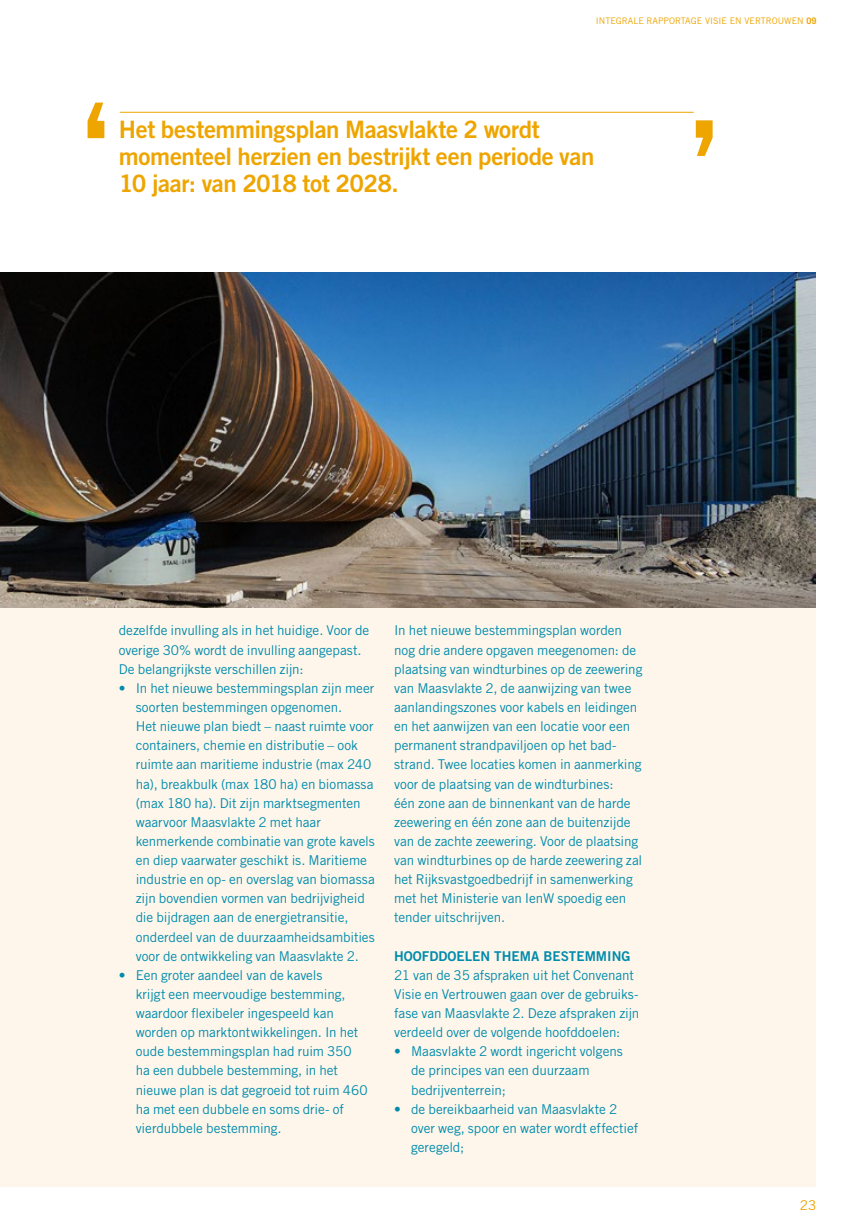
<style>
.page{position:relative;width:859px;height:1229px;background:#fff}
.page>*{position:absolute;margin:0;border:0;box-sizing:border-box;transform-origin:0 0}
._02_QUOTE{font:24px/27px "Trade Gothic LT Std Bd 2";letter-spacing:-.015em;color:#eea500}
._04_BROOD_INSPRING_4{font:13.5px/19.2px "Trade Gothic LT Std";letter-spacing:-.005em;color:#008bad}
._04_BROOD{font:13.5px/19.2px "Trade Gothic LT Std";letter-spacing:-.005em;color:#008bad}
._03_TUSSENKOP{font:13.5px "Trade Gothic LT Std Bd 2";color:#008bad}
.t1{font:13.5px "Trade Gothic LT Std";color:#eea500}
.t2{font:9px "Trade Gothic LT Std";color:#eea500}
.s1{font-weight:700}
</style>
<div class="page">
<div style="left:0;top:272px;width:816px;height:914px;background:#fef6ea"></div>
<svg style="left:88px;top:103px;width:16px;height:35px"></svg>
<svg style="left:696px;top:120px;width:17px;height:36px"></svg>
<img style="left:0;top:272px;width:815px;height:336px">
<hr style="left:120px;top:112px;width:574px;height:1px;background:#eea500">
<p class="t2" style="left:596px;top:15px;width:222px">INTEGRALE RAPPORTAGE VISIE EN VERTROUWEN <span class="s1">09</span></p>
<p class="_02_QUOTE" style="left:119px;top:116px;width:477px">Het bestemmingsplan Maasvlakte 2 wordt momenteel herzien en bestrijkt een periode van<br>10 jaar: van 2018 tot 2028.</p>
<p class="_04_BROOD" style="left:119px;top:621px;width:252px">dezelfde invulling als in het huidige. Voor de overige 30% wordt de invulling aangepast.<br>De belangrijkste verschillen zijn:</p>
<p class="_04_BROOD_INSPRING_4" style="left:136px;top:678px;width:241px;text-indent:-17px">• In het nieuwe bestemmingsplan zijn meer soorten bestemmingen opgenomen.<br>Het nieuwe plan biedt – naast ruimte voor containers, chemie en distributie – ook ruimte aan maritieme industrie (max 240 ha), breakbulk (max 180 ha) en biomassa (max 180 ha). Dit zijn marktsegmenten waarvoor Maasvlakte 2 met haar kenmerkende combinatie van grote kavels en diep vaarwater geschikt is. Maritieme industrie en op- en overslag van biomassa zijn bovendien vormen van bedrijvigheid die bijdragen aan de energietransitie, onderdeel van de duurzaamheidsambities voor de ontwikkeling van Maasvlakte 2.</p>
<p class="_04_BROOD_INSPRING_4" style="left:136px;top:965px;width:233px;text-indent:-17px">• Een groter aandeel van de kavels<br>krijgt een meervoudige bestemming, waardoor flexibeler ingespeeld kan worden op marktontwikkelingen. In het oude bestemmingsplan had ruim 350 ha een dubbele bestemming, in het nieuwe plan is dat gegroeid tot ruim 460 ha met een dubbele en soms drie- of vierdubbele bestemming.</p>
<p class="_04_BROOD" style="left:394px;top:621px;width:250px">In het nieuwe bestemmingsplan worden nog drie andere opgaven meegenomen: de plaatsing van windturbines op de zeewering van Maasvlakte 2, de aanwijzing van twee aanlandingszones voor kabels en leidingen en het aanwijzen van een locatie voor een permanent strandpaviljoen op het bad&shy;strand. Twee locaties komen in aanmerking voor de plaatsing van de windturbines:<br>één zone aan de binnenkant van de harde zeewering en één zone aan de buitenzijde van de zachte zeewering. Voor de plaatsing van windturbines op de harde zeewering zal het Rijksvastgoedbedrijf in samenwerking met het Ministerie van IenW spoedig een tender uitschrijven.</p>
<p class="_03_TUSSENKOP" style="left:394px;top:947px;width:238px">HOOFDDOELEN THEMA BESTEMMING</p>
<p class="_04_BROOD" style="left:394px;top:965px;width:247px">21 van de 35 afspraken uit het Convenant Visie en Vertrouwen gaan over de gebruiks&shy;fase van Maasvlakte 2. Deze afspraken zijn verdeeld over de volgende hoofddoelen:</p>
<p class="_04_BROOD_INSPRING_4" style="left:411px;top:1042px;width:213px;text-indent:-17px">• Maasvlakte 2 wordt ingericht volgens de principes van een duurzaam bedrijventerrein;</p>
<p class="_04_BROOD_INSPRING_4" style="left:411px;top:1099px;width:229px;text-indent:-17px">• de bereikbaarheid van Maasvlakte 2 over weg, spoor en water wordt effectief geregeld;</p>
<p class="t1" style="left:800px;top:1197px;width:18px">23</p>
</div>
